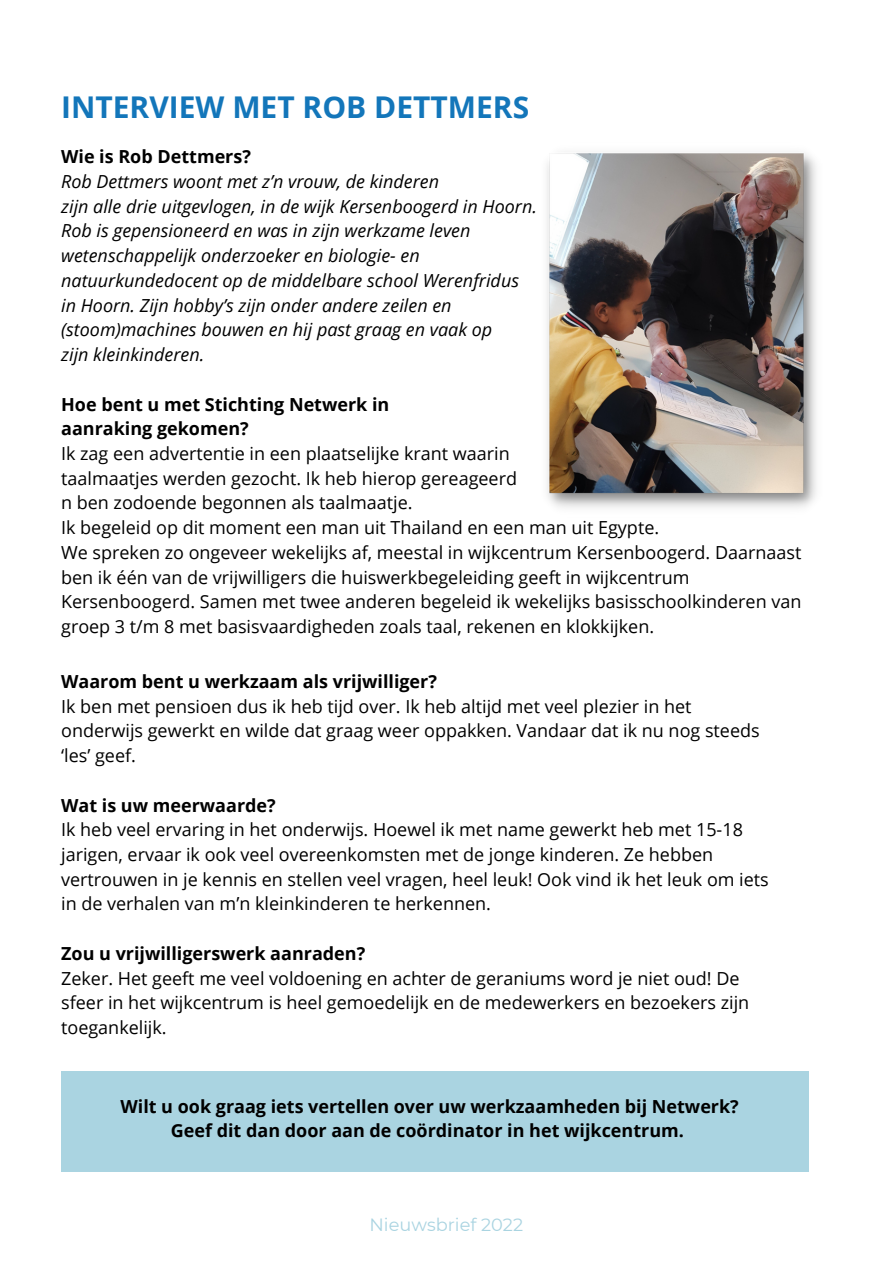
<style>
.page{position:relative;width:893px;height:1264px;background:#fff}
.page>*{position:absolute;margin:0;border:0;box-sizing:border-box;transform-origin:0 0}
.t1{font:700 30px "Open Sans";color:#1376ba}
.t2{font:18px/24.8px "Open Sans";color:#000}
.t3{font:italic 18px/24.8px "Open Sans";color:#000}
.t4{font:700 18px/24.8px "Open Sans";color:#000}
.t5{font:17.7px "Montserrat";color:#aad4e1}
</style>
<div class="page">
<img style="left:547px;top:153px;width:269px;height:355px">
<div style="left:61px;top:1071px;width:747px;height:101px;background:#aad4e1"></div>
<h1 class="t1" style="left:61px;top:86px;width:469px">INTERVIEW MET ROB DETTMERS</h1>
<p class="t4" style="left:61px;top:144px;width:191px">Wie is Rob Dettmers?</p>
<p class="t3" style="left:61px;top:168px;width:477px">Rob Dettmers woont met z’n vrouw, de kinderen<br>zijn alle drie uitgevlogen, in de wijk Kersenboogerd in Hoorn.<br>Rob is gepensioneerd en was in zijn werkzame leven wetenschappelijk onderzoeker en biologie- en natuurkundedocent op de middelbare school Werenfridus in Hoorn. Zijn hobby’s zijn onder andere zeilen en (stoom)machines bouwen en hij past graag en vaak op<br>zijn kleinkinderen.</p>
<p class="t4" style="left:61px;top:391px;width:330px">Hoe bent u met Stichting Netwerk in aanraking gekomen?</p>
<p class="t2" style="left:61px;top:440px;width:741px">Ik zag een advertentie in een plaatselijke krant waarin<br>taalmaatjes werden gezocht. Ik heb hierop gereageerd<br>n ben zodoende begonnen als taalmaatje.<br>Ik begeleid op dit moment een man uit Thailand en een man uit Egypte.<br>We spreken zo ongeveer wekelijks af, meestal in wijkcentrum Kersenboogerd. Daarnaast ben ik één van de vrijwilligers die huiswerkbegeleiding geeft in wijkcentrum Kersenboogerd. Samen met twee anderen begeleid ik wekelijks basisschoolkinderen van groep 3 t/m 8 met basisvaardigheden zoals taal, rekenen en klokkijken.</p>
<p class="t4" style="left:61px;top:668px;width:377px">Waarom bent u werkzaam als vrijwilliger?</p>
<p class="t2" style="left:61px;top:693px;width:700px">Ik ben met pensioen dus ik heb tijd over. Ik heb altijd met veel plezier in het onderwijs gewerkt en wilde dat graag weer oppakken. Vandaar dat ik nu nog steeds ‘les’ geef.</p>
<p class="t4" style="left:61px;top:792px;width:216px">Wat is uw meerwaarde?</p>
<p class="t2" style="left:61px;top:816px;width:709px">Ik heb veel ervaring in het onderwijs. Hoewel ik met name gewerkt heb met 15-18 jarigen, ervaar ik ook veel overeenkomsten met de jonge kinderen. Ze hebben vertrouwen in je kennis en stellen veel vragen, heel leuk! Ook vind ik het leuk om iets in de verhalen van m’n kleinkinderen te herkennen.</p>
<p class="t4" style="left:61px;top:940px;width:305px">Zou u vrijwilligerswerk aanraden?</p>
<p class="t2" style="left:61px;top:965px;width:689px">Zeker. Het geeft me veel voldoening en achter de geraniums word je niet oud! De sfeer in het wijkcentrum is heel gemoedelijk en de medewerkers en bezoekers zijn toegankelijk.</p>
<p class="t4" style="left:120px;top:1093px;width:619px;text-align:center">Wilt u ook graag iets vertellen over uw werkzaamheden bij Netwerk?<br>Geef dit dan door aan de coördinator in het wijkcentrum.</p>
<p class="t5" style="left:369px;top:1213px;width:155px">Nieuwsbrief 2022</p>
</div>
